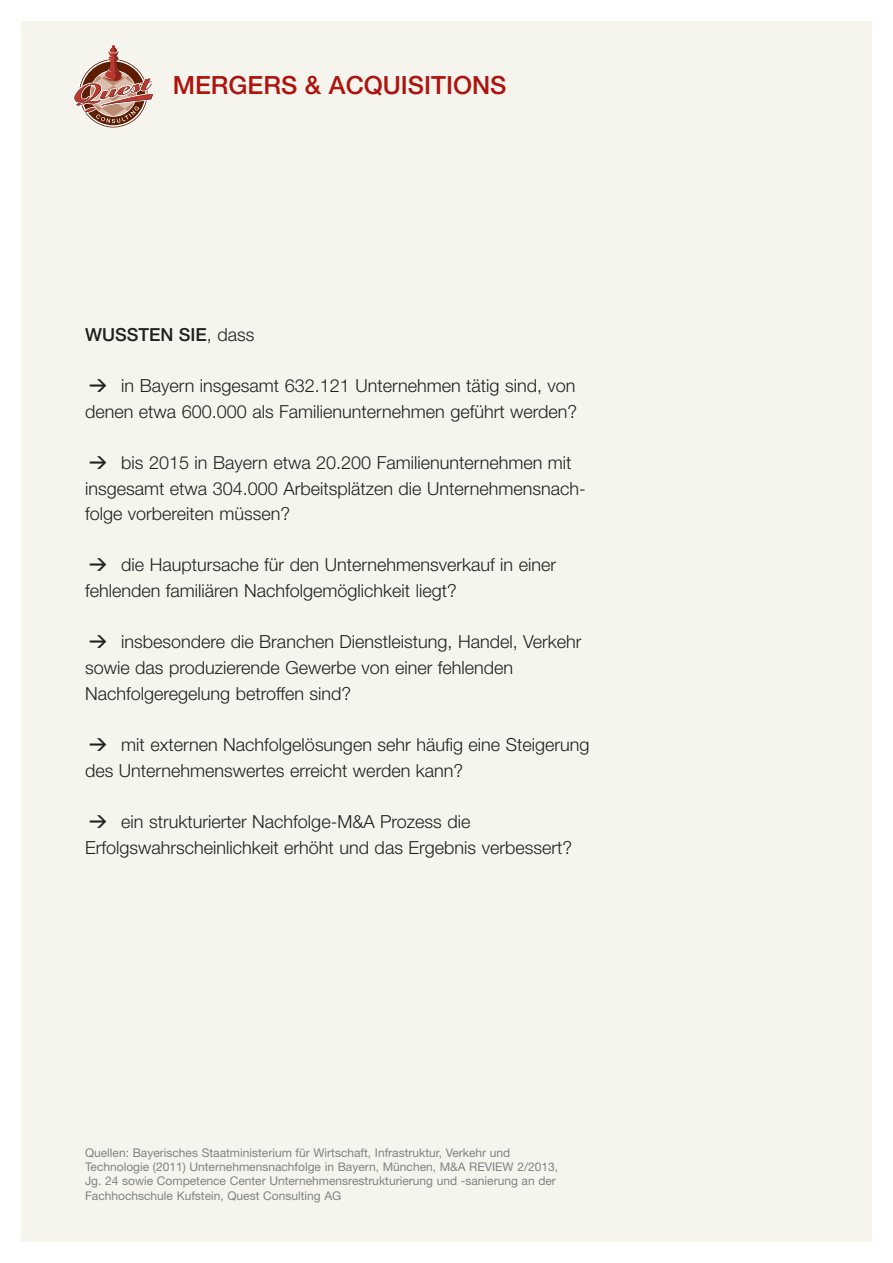
<style>
.page{position:relative;width:893px;height:1263px;background:#fff}
.page>*{position:absolute;margin:0;border:0;box-sizing:border-box;transform-origin:0 0}
.t1{font:500 25.05px "Helvetica Neue";color:#ae130d}
.t2{font:300 18px/25.8px "Helvetica Neue";color:#231f20}
.t3{font:500 18px "Helvetica Neue";color:#231f20}
.t4{font:12px/14.4px "Helvetica Neue";color:#808284}
.s1{font-weight:300}
</style>
<div class="page">
<div style="left:21px;top:21px;width:851px;height:1221px;background:#f5f5ee"></div>
<svg style="left:74px;top:44px;width:80px;height:84px"></svg>
<h1 class="t1" style="left:173px;top:76px;width:335px">MERGERS &amp; ACQUISITIONS</h1>
<p class="t3" style="left:85px;top:328px;width:171px">WUSSTEN SIE<span class="s1">, dass</span></p>
<p class="t2" style="left:85px;top:374px;width:494px;text-align:right">in Bayern insgesamt 632.121 Unternehmen tätig sind, von denen etwa 600.000 als Familienunternehmen geführt werden?</p>
<p class="t2" style="left:85px;top:451px;width:502px;text-indent:36px">bis 2015 in Bayern etwa 20.200 Familienunternehmen mit insgesamt etwa 304.000 Arbeitsplätzen die Unternehmensnach&shy;folge vorbereiten müssen?</p>
<p class="t2" style="left:85px;top:554px;width:472px;text-indent:36px">die Hauptursache für den Unternehmensverkauf in einer fehlenden familiären Nachfolgemöglichkeit liegt?</p>
<p class="t2" style="left:85px;top:631px;width:498px;text-indent:36px">insbesondere die Branchen Dienstleistung, Handel, Verkehr sowie das produzierende Gewerbe von einer fehlenden<br>Nachfolgeregelung betroffen sind?</p>
<p class="t2" style="left:85px;top:733px;width:506px;text-indent:36px">mit externen Nachfolgelösungen sehr häufig eine Steigerung des Unternehmenswertes erreicht werden kann?</p>
<p class="t2" style="left:85px;top:810px;width:488px;text-indent:36px">ein strukturierter Nachfolge-M&amp;A Prozess die<br>Erfolgswahrscheinlichkeit erhöht und das Ergebnis verbessert?</p>
<p class="t4" style="left:85px;top:1146px;width:474px">Quellen: Bayerisches Staatministerium für Wirtschaft, Infrastruktur, Verkehr und Technologie (2011) Unternehmensnachfolge in Bayern, München, M&amp;A REVIEW 2/2013, Jg. 24 sowie Competence Center Unternehmensrestrukturierung und -sanierung an der Fachhochschule Kufstein, Quest Consulting AG</p>
</div>
